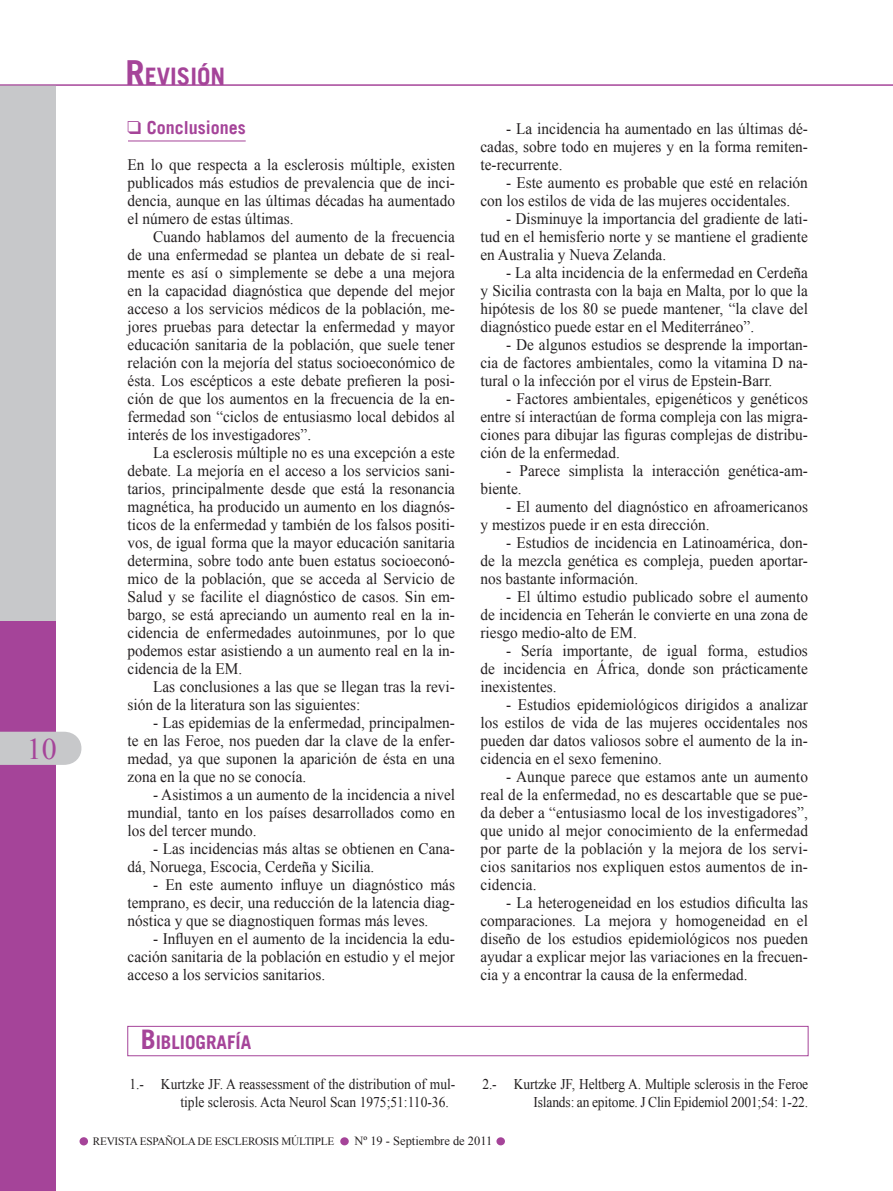
<style>
.page{position:relative;width:893px;height:1191px;background:#fff}
.page>*{position:absolute;margin:0;border:0;box-sizing:border-box;transform-origin:0 0}
.t1{font:30px "Times New Roman";color:#a54499}
.t2{font:700 24.15px "Trade Gothic";color:#a54499}
.t3{font:700 18.9px "Trade Gothic";color:#a54499}
.t4{font:700 18px "Trade Gothic";color:#a54499}
.t5{font:16.05px/18px "Times New Roman";color:#231f20;text-align:justify;scale:.95 1}
.t6{font:14.85px/18px "Times New Roman";letter-spacing:-.01em;color:#231f20;scale:.91 1}
.t7{font:12.45px "Times New Roman";color:#231f20}
.t8{font:11.25px "Times New Roman";letter-spacing:-.02em;color:#231f20}
.s1{font-size:34.5px}
.s2{font-family:"Arial Unicode MS";font-weight:400}
.s3{font-size:27px}
</style>
<div class="page">
<div style="left:0;top:85px;width:56px;height:536px;background:#c7c8ca"></div>
<div style="left:0;top:621px;width:56px;height:570px;background:#a54499"></div>
<svg style="left:0;top:731px;width:82px;height:34px;background:#c9c8cc"></svg>
<div style="left:80px;top:1137px;width:8px;height:8px;background:#a54499;border-radius:50%"></div>
<div style="left:340px;top:1137px;width:9px;height:8px;background:#a54499;border-radius:50%"></div>
<div style="left:496px;top:1137px;width:9px;height:8px;background:#a54499;border-radius:50%"></div>
<hr style="left:0;top:85px;width:893px;height:1px;background:#a54499">
<div style="left:128px;top:1026px;width:680px;height:30px;border:1px solid #a54499"></div>
<hr style="left:128px;top:141px;width:118px;height:1px;background:#a54499">
<h1 class="t1" style="left:27px;top:728px;width:31px">10</h1>
<h2 class="t2" style="left:126px;top:61px;width:101px"><span class="s1">R</span>EVISIÓN</h2>
<p class="t4" style="left:128px;top:117px;width:120px"><span class="s2">❑</span> Conclusiones</p>
<p class="t5" style="left:128px;top:156px;width:346px">En lo que respecta a la esclerosis múltiple, existen publicados más estudios de prevalencia que de inci&shy;dencia, aunque en las últimas décadas ha aumentado el número de estas últimas.</p>
<p class="t5" style="left:128px;top:228px;width:346px;text-indent:26px">Cuando hablamos del aumento de la frecuencia de una enfermedad se plantea un debate de si real&shy;mente es así o simplemente se debe a una mejora en la capacidad diagnóstica que depende del mejor acceso a los servicios médicos de la población, me&shy;jores pruebas para detectar la enfermedad y mayor educación sanitaria de la población, que suele tener relación con la mejoría del status socioeconómico de ésta. Los escépticos a este debate prefieren la posi&shy;ción de que los aumentos en la frecuencia de la en&shy;fermedad son “ciclos de entusiasmo local debidos al interés de los investigadores”.</p>
<p class="t5" style="left:128px;top:444px;width:346px;text-indent:26px">La esclerosis múltiple no es una excepción a este debate. La mejoría en el acceso a los servicios sani&shy;tarios, principalmente desde que está la resonancia magnética, ha producido un aumento en los diagnós&shy;ticos de la enfermedad y también de los falsos positi&shy;vos, de igual forma que la mayor educación sanitaria determina, sobre todo ante buen estatus socioeconó&shy;mico de la población, que se acceda al Servicio de Salud y se facilite el diagnóstico de casos. Sin em&shy;bargo, se está apreciando un aumento real en la in&shy;cidencia de enfermedades autoinmunes, por lo que podemos estar asistiendo a un aumento real en la in&shy;cidencia de la EM.</p>
<p class="t5" style="left:128px;top:678px;width:346px;text-indent:26px">Las conclusiones a las que se llegan tras la revi&shy;sión de la literatura son las siguientes:</p>
<p class="t5" style="left:128px;top:714px;width:346px;text-indent:26px">- Las epidemias de la enfermedad, principalmen&shy;te en las Feroe, nos pueden dar la clave de la enfer&shy;medad, ya que suponen la aparición de ésta en una zona en la que no se conocía.</p>
<p class="t5" style="left:128px;top:785px;width:346px;text-indent:26px">- Asistimos a un aumento de la incidencia a nivel mundial, tanto en los países desarrollados como en los del tercer mundo.</p>
<p class="t5" style="left:128px;top:839px;width:346px;text-indent:26px">- Las incidencias más altas se obtienen en Cana&shy;dá, Noruega, Escocia, Cerdeña y Sicilia.</p>
<p class="t5" style="left:128px;top:875px;width:346px;text-indent:26px">- En este aumento influye un diagnóstico más temprano, es decir, una reducción de la latencia diag&shy;nóstica y que se diagnostiquen formas más leves.</p>
<p class="t5" style="left:128px;top:929px;width:346px;text-indent:26px">- Influyen en el aumento de la incidencia la edu&shy;cación sanitaria de la población en estudio y el mejor acceso a los servicios sanitarios.</p>
<p class="t5" style="left:480px;top:119px;width:346px;text-indent:26px">- La incidencia ha aumentado en las últimas dé&shy;cadas, sobre todo en mujeres y en la forma remiten&shy;te-recurrente.</p>
<p class="t5" style="left:480px;top:173px;width:346px;text-indent:26px">- Este aumento es probable que esté en relación con los estilos de vida de las mujeres occidentales.</p>
<p class="t5" style="left:480px;top:209px;width:346px;text-indent:26px">- Disminuye la importancia del gradiente de lati&shy;tud en el hemisferio norte y se mantiene el gradiente en Australia y Nueva Zelanda.</p>
<p class="t5" style="left:480px;top:263px;width:346px;text-indent:26px">- La alta incidencia de la enfermedad en Cerdeña y Sicilia contrasta con la baja en Malta, por lo que la hipótesis de los 80 se puede mantener, “la clave del diagnóstico puede estar en el Mediterráneo”.</p>
<p class="t5" style="left:480px;top:335px;width:346px;text-indent:26px">- De algunos estudios se desprende la importan&shy;cia de factores ambientales, como la vitamina D na&shy;tural o la infección por el virus de Epstein-Barr.</p>
<p class="t5" style="left:480px;top:389px;width:346px;text-indent:26px">- Factores ambientales, epigenéticos y genéticos entre sí interactúan de forma compleja con las migra&shy;ciones para dibujar las figuras complejas de distribu&shy;ción de la enfermedad.</p>
<p class="t5" style="left:480px;top:461px;width:346px;text-indent:26px">- Parece simplista la interacción genética-am&shy;biente.</p>
<p class="t5" style="left:480px;top:497px;width:346px;text-indent:26px">- El aumento del diagnóstico en afroamericanos y mestizos puede ir en esta dirección.</p>
<p class="t5" style="left:480px;top:533px;width:346px;text-indent:26px">- Estudios de incidencia en Latinoamérica, don&shy;de la mezcla genética es compleja, pueden aportar&shy;nos bastante información.</p>
<p class="t5" style="left:480px;top:587px;width:346px;text-indent:26px">- El último estudio publicado sobre el aumento de incidencia en Teherán le convierte en una zona de riesgo medio-alto de EM.</p>
<p class="t5" style="left:480px;top:641px;width:346px;text-indent:26px">- Sería importante, de igual forma, estudios de incidencia en África, donde son prácticamente inexistentes.</p>
<p class="t5" style="left:480px;top:695px;width:346px;text-indent:26px">- Estudios epidemiológicos dirigidos a analizar los estilos de vida de las mujeres occidentales nos pueden dar datos valiosos sobre el aumento de la in&shy;cidencia en el sexo femenino.</p>
<p class="t5" style="left:480px;top:767px;width:346px;text-indent:26px">- Aunque parece que estamos ante un aumento real de la enfermedad, no es descartable que se pue&shy;da deber a “entusiasmo local de los investigadores”, que unido al mejor conocimiento de la enfermedad por parte de la población y la mejora de los servi&shy;cios sanitarios nos expliquen estos aumentos de in&shy;cidencia.</p>
<p class="t5" style="left:480px;top:893px;width:346px;text-indent:26px">- La heterogeneidad en los estudios dificulta las comparaciones. La mejora y homogeneidad en el diseño de los estudios epidemiológicos nos pueden ayudar a explicar mejor las variaciones en la frecuen&shy;cia y a encontrar la causa de la enfermedad.</p>
<p class="t3" style="left:141px;top:1031px;width:112px"><span class="s3">B</span>IBLIOGRAFÍA</p>
<p class="t6" style="left:180px;top:1074px;width:304px;text-indent:-51px">1.- Kurtzke JF. A reassessment of the distribution of mul&shy;tiple sclerosis. Acta Neurol Scan 1975;51:110-36.</p>
<p class="t6" style="left:482px;top:1074px;width:360px;text-align:right">2.- Kurtzke JF, Heltberg A. Multiple sclerosis in the Feroe<br>Islands: an epitome. J Clin Epidemiol 2001;54: 1-22.</p>
<p class="t8" style="left:93px;top:1133px;width:243px">REVISTA ESPAÑOLA DE ESCLEROSIS MÚLTIPLE</p>
<p class="t7" style="left:354px;top:1132px;width:139px">Nº 19 - Septiembre de 2011</p>
</div>
